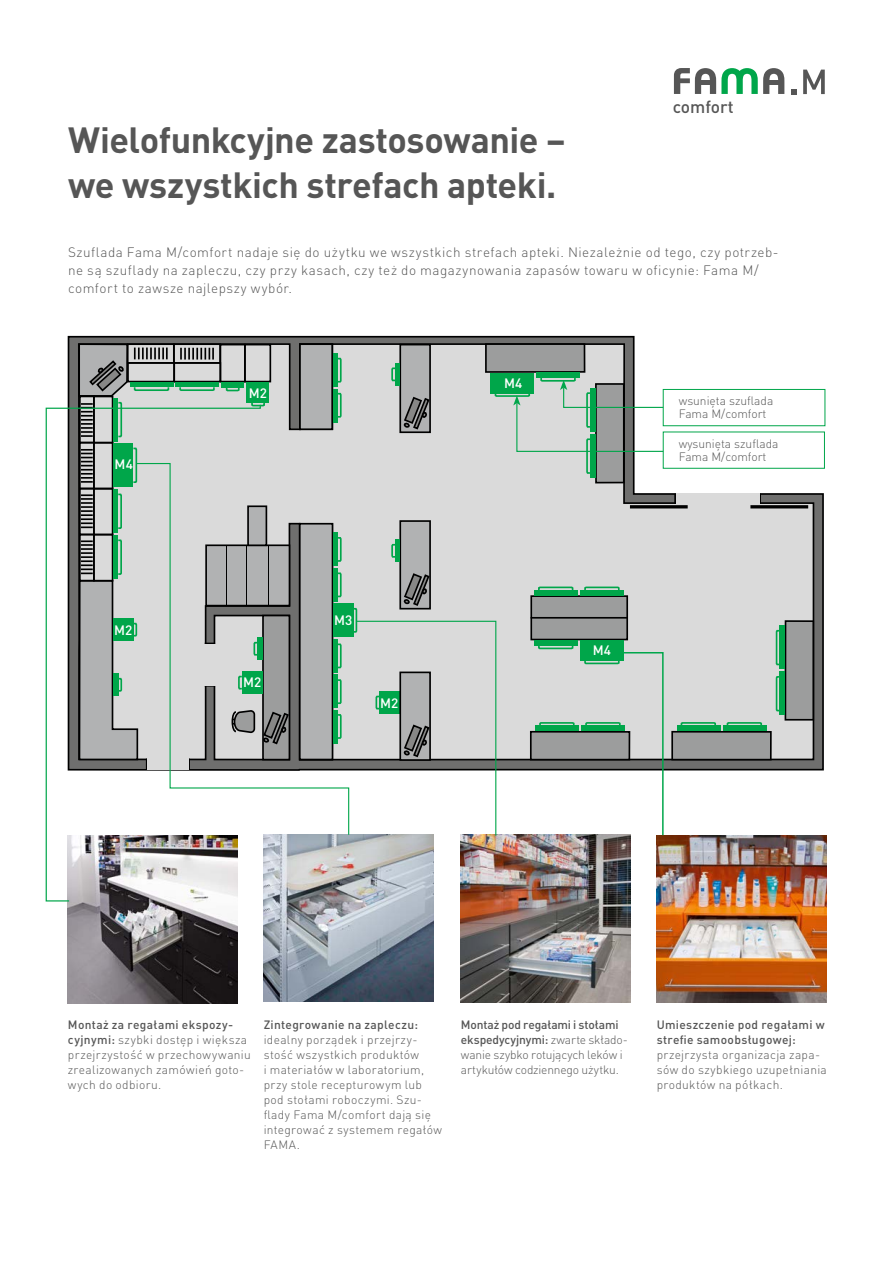
<style>
.page{position:relative;width:893px;height:1263px;background:#fff}
.page>*{position:absolute;margin:0;border:0;box-sizing:border-box;transform-origin:0 0}
.t1{font:700 36px/45px "DIN Pro";letter-spacing:-.015em;color:#565656}
.t2{font:500 17.4px "DIN Pro";color:#565656}
.t3{font:300 13.5px/18px "DIN Pro";letter-spacing:.035em;color:#565656}
.t4{font:500 13.5px "DIN Pro";letter-spacing:.01em;color:#fff}
.t5{font:300 12px/15px "DIN Pro";letter-spacing:.025em;color:#565656}
.t6{font:300 12px/15px "DIN Pro";letter-spacing:-.015em;color:#565656}
.t7{font:500 12px/15px "DIN Pro";letter-spacing:.025em;color:#565656}
.t8{font:300 12px/13.5px "DIN Pro";color:#565656}
.s1{font-weight:500}
</style>
<div class="page">
<svg style="left:674px;top:68px;width:110px;height:26px"></svg>
<svg style="left:792px;top:89px;width:5px;height:5px"></svg>
<svg style="left:803px;top:70px;width:22px;height:24px"></svg>
<svg style="left:67px;top:335px;width:758px;height:436px"></svg>
<svg style="left:77px;top:342px;width:738px;height:419px;background:#d7d8d7"></svg>
<div style="left:717px;top:494px;width:44px;height:10px;border:2px solid #000"></div>
<div style="left:674px;top:494px;width:44px;height:10px;border:2px solid #000"></div>
<div style="left:676px;top:493px;width:84px;height:63px;background:#dadada"></div>
<hr style="left:750px;top:505px;width:58px;height:3px;background:#000">
<hr style="left:630px;top:505px;width:58px;height:3px;background:#000">
<div style="left:596px;top:384px;width:28px;height:99px;background:#9c9d9d"></div>
<div style="left:595px;top:383px;width:30px;height:100px;border:2px solid #000"></div>
<svg style="left:180px;top:348px;width:34px;height:11px"></svg>
<div style="left:127px;top:343px;width:48px;height:21px;border:2px solid #000"></div>
<div style="left:173px;top:343px;width:48px;height:21px;border:2px solid #000"></div>
<div style="left:127px;top:362px;width:48px;height:20px;border:2px solid #000"></div>
<div style="left:173px;top:362px;width:48px;height:20px;border:2px solid #000"></div>
<div style="left:300px;top:344px;width:32px;height:85px;background:#b1b2b3"></div>
<div style="left:299px;top:343px;width:34px;height:87px;border:2px solid #000"></div>
<div style="left:220px;top:344px;width:26px;height:38px;border:2px solid #000"></div>
<div style="left:244px;top:344px;width:27px;height:38px;border:2px solid #000"></div>
<div style="left:333px;top:354px;width:5px;height:33px;background:#00a64a"></div>
<div style="left:333px;top:389px;width:5px;height:33px;background:#00a64a"></div>
<div style="left:130px;top:382px;width:43px;height:5px;background:#00a64a"></div>
<div style="left:175px;top:382px;width:44px;height:5px;background:#00a64a"></div>
<div style="left:333px;top:604px;width:20px;height:33px;background:#00a64a"></div>
<div style="left:590px;top:435px;width:5px;height:43px;background:#00a64a"></div>
<div style="left:221px;top:382px;width:23px;height:6px;background:#00a64a"></div>
<div style="left:246px;top:382px;width:23px;height:21px;background:#00a64a"></div>
<svg style="left:250px;top:403px;width:16px;height:4px"></svg>
<svg style="left:225px;top:388px;width:15px;height:4px"></svg>
<svg style="left:179px;top:387px;width:37px;height:5px"></svg>
<svg style="left:78px;top:342px;width:92px;height:62px;background:#939c97"></svg>
<div style="left:531px;top:596px;width:96px;height:43px;background:#9c9d9d"></div>
<div style="left:530px;top:595px;width:98px;height:45px;border:2px solid #000"></div>
<hr style="left:531px;top:617px;width:96px;height:2px;background:#000">
<div style="left:534px;top:640px;width:43px;height:5px;background:#00a64a"></div>
<div style="left:534px;top:590px;width:43px;height:5px;background:#00a64a"></div>
<div style="left:580px;top:590px;width:43px;height:5px;background:#00a64a"></div>
<div style="left:580px;top:640px;width:43px;height:20px;background:#00a64a"></div>
<svg style="left:537px;top:586px;width:37px;height:4px"></svg>
<svg style="left:583px;top:586px;width:37px;height:4px"></svg>
<svg style="left:537px;top:645px;width:37px;height:5px"></svg>
<div style="left:400px;top:345px;width:30px;height:87px;background:#b1b2b3"></div>
<div style="left:399px;top:344px;width:32px;height:89px;border:2px solid #000"></div>
<svg style="left:403px;top:396px;width:28px;height:35px"></svg>
<hr style="left:395px;top:363px;width:4px;height:23px;background:#00a64a">
<svg style="left:390px;top:367px;width:5px;height:15px"></svg>
<div style="left:400px;top:521px;width:30px;height:88px;background:#b1b2b3"></div>
<div style="left:399px;top:520px;width:32px;height:89px;border:2px solid #000"></div>
<hr style="left:395px;top:539px;width:4px;height:23px;background:#00a64a">
<svg style="left:390px;top:543px;width:5px;height:15px"></svg>
<svg style="left:330px;top:357px;width:12px;height:61px"></svg>
<div style="left:486px;top:344px;width:99px;height:28px;background:#9c9d9d"></div>
<div style="left:485px;top:343px;width:100px;height:30px;border:2px solid #000"></div>
<div style="left:537px;top:373px;width:43px;height:5px;background:#00a64a"></div>
<div style="left:785px;top:621px;width:28px;height:99px;background:#9c9d9d"></div>
<div style="left:785px;top:620px;width:29px;height:100px;border:2px solid #000"></div>
<div style="left:779px;top:672px;width:6px;height:43px;background:#00a64a"></div>
<div style="left:779px;top:626px;width:6px;height:43px;background:#00a64a"></div>
<svg style="left:775px;top:629px;width:4px;height:37px"></svg>
<svg style="left:775px;top:675px;width:4px;height:37px"></svg>
<div style="left:672px;top:732px;width:99px;height:28px;background:#9c9d9d"></div>
<div style="left:671px;top:731px;width:101px;height:29px;border:2px solid #000"></div>
<div style="left:723px;top:726px;width:43px;height:5px;background:#00a64a"></div>
<svg style="left:726px;top:721px;width:37px;height:5px"></svg>
<div style="left:677px;top:726px;width:43px;height:5px;background:#00a64a"></div>
<svg style="left:680px;top:721px;width:37px;height:5px"></svg>
<div style="left:531px;top:732px;width:98px;height:28px;background:#9c9d9d"></div>
<div style="left:530px;top:731px;width:100px;height:29px;border:2px solid #000"></div>
<div style="left:582px;top:726px;width:43px;height:5px;background:#00a64a"></div>
<div style="left:535px;top:726px;width:44px;height:5px;background:#00a64a"></div>
<svg style="left:538px;top:721px;width:37px;height:5px"></svg>
<div style="left:491px;top:373px;width:43px;height:20px;background:#00a64a"></div>
<img style="left:68px;top:902px;width:170px;height:101px">
<img style="left:461px;top:835px;width:169px;height:167px">
<img style="left:657px;top:835px;width:169px;height:168px">
<img style="left:264px;top:834px;width:169px;height:168px">
<svg style="left:494px;top:376px;width:179px;height:99px"></svg>
<div style="left:663px;top:432px;width:162px;height:37px;background:#fff;border:1px solid #00a64a"></div>
<div style="left:663px;top:389px;width:162px;height:37px;background:#fff;border:1px solid #00a64a"></div>
<svg style="left:45px;top:404px;width:216px;height:498px"></svg>
<svg style="left:352px;top:572px;width:145px;height:265px"></svg>
<svg style="left:136px;top:462px;width:214px;height:374px"></svg>
<svg style="left:583px;top:651px;width:81px;height:186px"></svg>
<h1 class="t1" style="left:68px;top:116px;width:499px">Wielofunkcyjne zastosowanie – we wszystkich strefach apteki.</h1>
<h2 class="t2" style="left:673px;top:95px;width:62px">comfort</h2>
<p class="t3" style="left:68px;top:242px;width:712px">Szuflada Fama M/comfort nadaje się do użytku we wszystkich strefach apteki. Niezależnie od tego, czy potrzeb&shy;ne są szuflady na zapleczu, czy przy kasach, czy też do magazynowania zapasów towaru w oficynie: Fama M/ comfort to zawsze najlepszy wybór.</p>
<p class="t4" style="left:115px;top:454px;width:20px">M4</p>
<p class="t4" style="left:114px;top:620px;width:20px">M2</p>
<p class="t4" style="left:249px;top:384px;width:20px">M2</p>
<p class="t4" style="left:243px;top:673px;width:20px">M2</p>
<p class="t4" style="left:334px;top:611px;width:20px">M3</p>
<p class="t4" style="left:380px;top:694px;width:20px">M2</p>
<p class="t4" style="left:504px;top:373px;width:20px">M4</p>
<p class="t8" style="left:679px;top:393px;width:96px">wsunięta szuflada<br>Fama M/comfort</p>
<p class="t8" style="left:679px;top:436px;width:101px">wysunięta szuflada<br>Fama M/comfort</p>
<p class="t4" style="left:593px;top:641px;width:20px">M4</p>
<p class="t5" style="left:68px;top:1017px;width:184px"><span class="s1">Montaż za regałami ekspozy&shy;cyjnymi:</span> szybki dostęp i większa przejrzystość w przechowywaniu zrealizowanych zamówień goto&shy;wych do odbioru.</p>
<p class="t6" style="left:461px;top:1017px;width:169px"><span class="s1">Montaż pod regałami i stołami ekspedycyjnymi:</span> zwarte składo&shy;wanie szybko rotujących leków i artykułów codziennego użytku.</p>
<p class="t7" style="left:657px;top:1017px;width:169px">Umieszczenie pod regałami w strefie samoobsługowej:</p>
<p class="t7" style="left:264px;top:1017px;width:156px">Zintegrowanie na zapleczu:</p>
<p class="t5" style="left:264px;top:1032px;width:180px">idealny porządek i przejrzy&shy;stość wszystkich produktów<br>i materiałów w laboratorium, przy stole recepturowym lub pod stołami roboczymi. Szu&shy;flady Fama M/comfort dają się integrować z systemem regałów<br>FAMA.</p>
<p class="t5" style="left:657px;top:1047px;width:172px">przejrzysta organizacja zapa&shy;sów do szybkiego uzupełniania produktów na półkach.</p>
</div>
